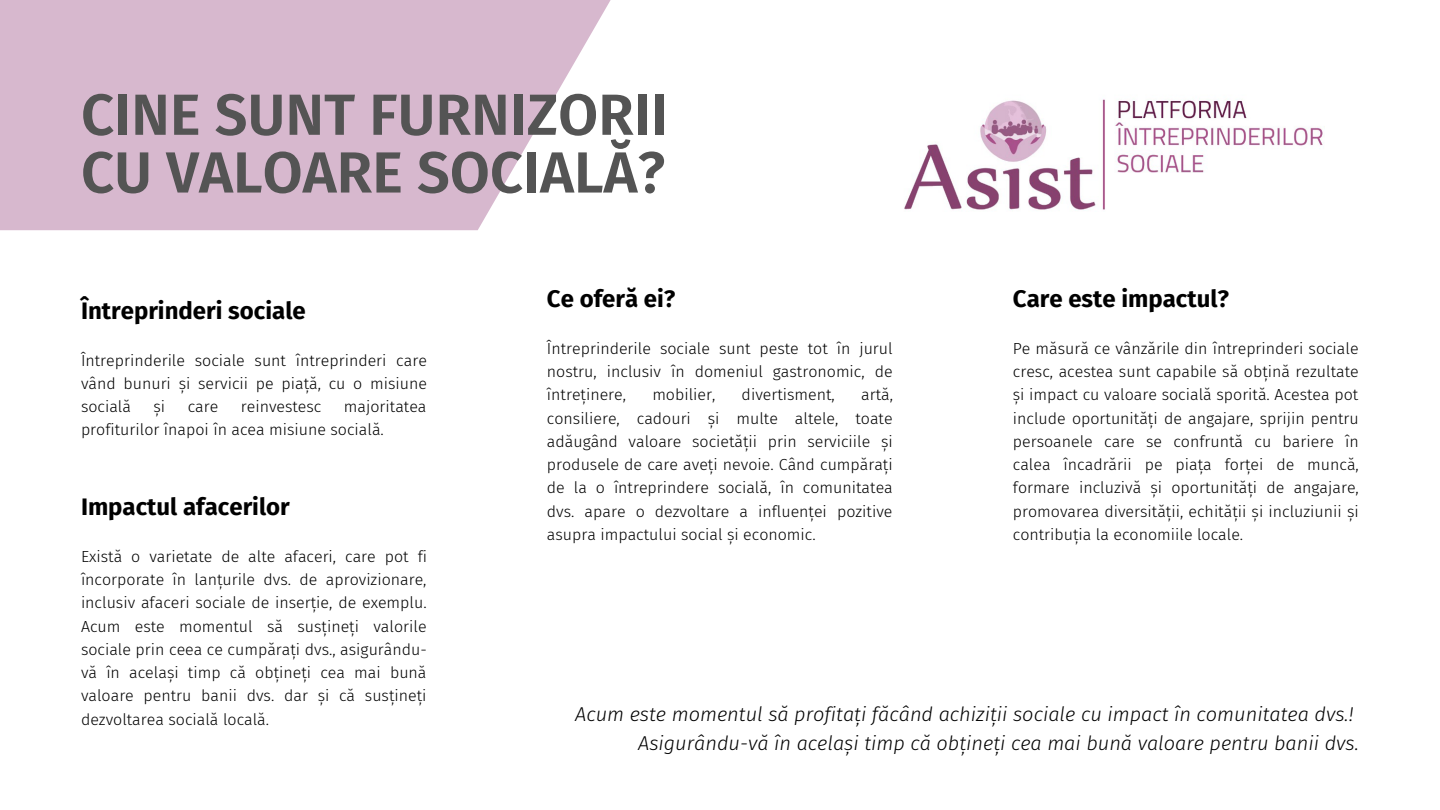
<style>
.page{position:relative;width:1440px;height:810px;background:#fff}
.page>*{position:absolute;margin:0;border:0;box-sizing:border-box;transform-origin:0 0}
.t1{font:600 58px/57.8px "Fira Sans";color:#545454}
.t2{font:700 24px "Fira Sans";color:#000}
.t3{font:italic 300 20px "Fira Sans";color:#000}
.t4{font:300 16px/23.2px "Fira Sans";color:#000;text-align:justify}
</style>
<div class="page">
<svg style="left:0;top:0;width:611px;height:230px;background:#dbbfd3"></svg>
<img style="left:904px;top:99px;width:421px;height:111px">
<p class="t1" style="left:81px;top:86px;width:588px">CINE SUNT FURNIZORII<br>CU VALOARE SOCIALĂ?</p>
<p class="t2" style="left:81px;top:297px;width:226px">Întreprinderi sociale</p>
<p class="t4" style="left:81px;top:349px;width:348px">Întreprinderile sociale sunt întreprinderi care vând bunuri și servicii pe piață, cu o misiune socială</p>
<p class="t4" style="left:81px;top:395px;width:347px;text-indent:263px">majoritatea profiturilor înapoi în acea misiune socială.</p>
<p class="t4" style="left:154px;top:395px;width:13px">și</p>
<p class="t4" style="left:188px;top:395px;width:32px">care</p>
<p class="t4" style="left:241px;top:395px;width:82px">reinvestesc</p>
<p class="t2" style="left:81px;top:493px;width:210px">Impactul afacerilor</p>
<p class="t4" style="left:81px;top:545px;width:348px">Există o varietate de alte afaceri, care pot fi încorporate în lanțurile dvs. de aprovizionare, inclusiv afaceri sociale de inserție, de exemplu.<br>Acum este momentul să susțineți valorile sociale prin ceea ce cumpărați dvs., asigurându&shy;vă în același timp că obțineți cea mai bună valoare pentru banii dvs. dar și că susțineți dezvoltarea socială locală.</p>
<p class="t2" style="left:547px;top:285px;width:130px">Ce oferă ei?</p>
<p class="t4" style="left:547px;top:337px;width:347px">Întreprinderile sociale sunt peste tot în jurul nostru, inclusiv în domeniul gastronomic, de întreținere,</p>
<p class="t4" style="left:547px;top:383px;width:348px;text-indent:314px">artă, consiliere, cadouri și multe altele, toate adăugând valoare societății prin serviciile și produsele de care aveți nevoie. Când cumpărați de la o întreprindere socială, în comunitatea dvs. apare o dezvoltare a influenței pozitive asupra impactului social și economic.</p>
<p class="t4" style="left:652px;top:383px;width:65px">mobilier,</p>
<p class="t4" style="left:742px;top:383px;width:95px">divertisment,</p>
<p class="t2" style="left:1013px;top:285px;width:218px">Care este impactul?</p>
<p class="t4" style="left:1013px;top:337px;width:348px">Pe măsură ce vânzările din întreprinderi sociale cresc, acestea sunt capabile să obțină rezultate și impact cu valoare socială sporită. Acestea pot include oportunități de angajare, sprijin pentru persoanele care se confruntă cu bariere în calea încadrării pe piața forței de muncă, formare incluzivă și oportunități de angajare, promovarea diversității, echității și incluziunii și contribuția la economiile locale.</p>
<p class="t3" style="left:575px;top:702px;width:780px">Acum este momentul să profitați făcând achiziții sociale cu impact în comunitatea dvs.!</p>
<p class="t3" style="left:638px;top:731px;width:722px">Asigurându-vă în același timp că obțineți cea mai bună valoare pentru banii dvs.</p>
</div>
